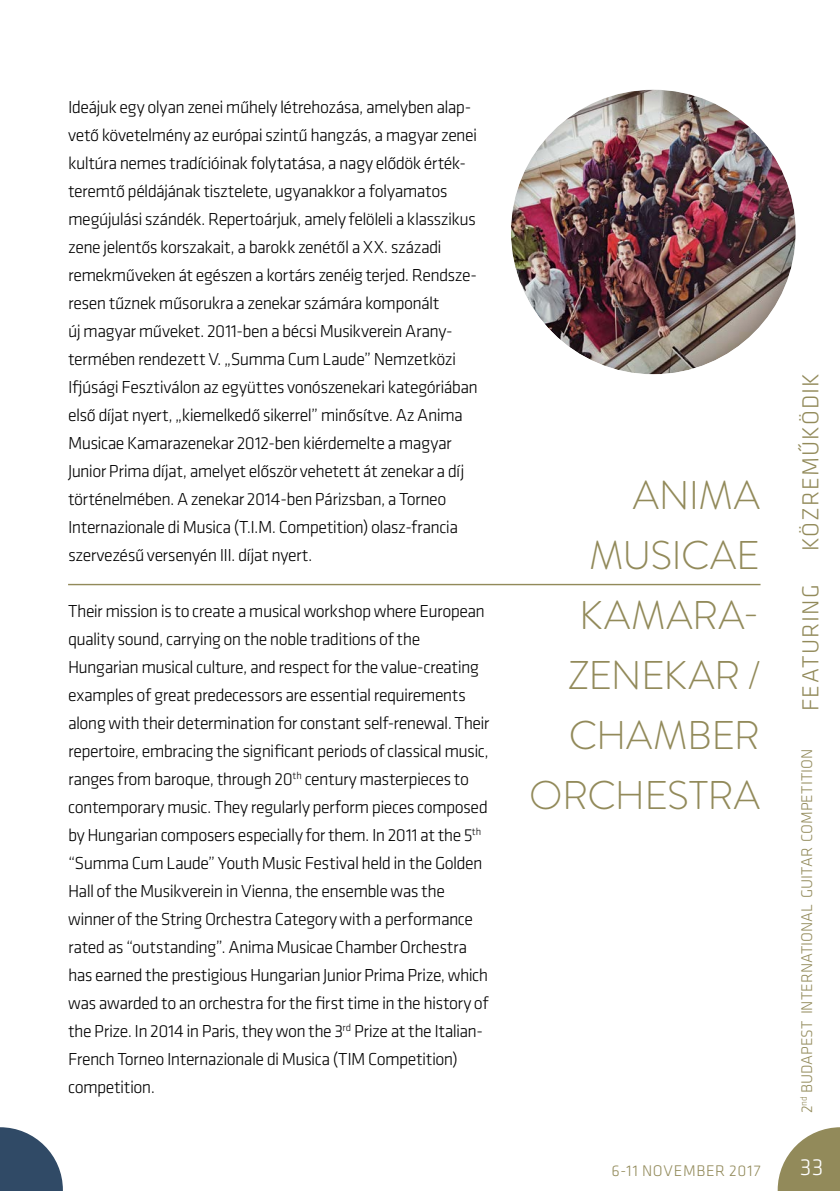
<style>
.page{position:relative;width:840px;height:1191px;background:#fff}
.page>*{position:absolute;margin:0;border:0;box-sizing:border-box;transform-origin:0 0}
.t1{font:300 40px/60px "Brandon Grotesque";letter-spacing:-.01em;color:#928a5a;text-align:right}
.t2{font:300 24px "Klavika";letter-spacing:.04em;color:#928a5a}
.t3{font:300 24px "Klavika";color:#fff}
.t4{font:300 18px/28px "Klavika";letter-spacing:-.03em;color:#000}
.t5{font:300 16px "Klavika";letter-spacing:.01em;color:#928a5a}
.t6{font:300 16px "Klavika";letter-spacing:.045em;color:#928a5a}
</style>
<div class="page">
<div style="left:509px;top:87px;width:289px;height:288px;background:#000;opacity:.25"></div>
<hr style="left:68px;top:584px;width:692px;height:1px;background:#928a5a">
<svg style="left:777px;top:1127px;width:62px;height:64px"></svg>
<svg style="left:0;top:1127px;width:63px;height:64px"></svg>
<p class="t4" style="left:68px;top:93px;width:411px">Ideájuk egy olyan zenei műhely létrehozása, amelyben alap&shy;vető követelmény az európai szintű hangzás, a magyar zenei kultúra nemes tradícióinak folytatása, a nagy elődök érték&shy;teremtő példájának tisztelete, ugyanakkor a folyamatos megújulási szándék. Repertoárjuk, amely felöleli a klasszikus zene jelentős korszakait, a barokk zenétől a XX. századi remekműveken át egészen a kortárs zenéig terjed. Rendsze&shy;resen tűznek műsorukra a zenekar számára komponált<br>új magyar műveket. 2011-ben a bécsi Musikverein Arany&shy;termében rendezett V. „Summa Cum Laude” Nemzetközi Ifjúsági Fesztiválon az együttes vonószenekari kategóriában első díjat nyert, „kiemelkedő sikerrel” minősítve. Az Anima Musicae Kamarazenekar 2012-ben kiérdemelte a magyar Junior Prima díjat, amelyet először vehetett át zenekar a díj történelmében. A zenekar 2014-ben Párizsban, a Torneo Internazionale di Musica (T.I.M. Competition) olasz-francia szervezésű versenyén III. díjat nyert.</p>
<p class="t4" style="left:68px;top:597px;width:422px">Their mission is to create a musical workshop where European quality sound, carrying on the noble traditions of the Hungarian musical culture, and respect for the value-creating examples of great predecessors are essential requirements along with their determination for constant self-renewal. Their repertoire, embracing the significant periods of classical music, ranges from baroque, through 20<sup>th</sup> century masterpieces to contemporary music. They regularly perform pieces composed by Hungarian composers especially for them. In 2011 at the 5<sup>th </sup>“Summa Cum Laude” Youth Music Festival held in the Golden Hall of the Musikverein in Vienna, the ensemble was the winner of the String Orchestra Category with a performance rated as “outstanding”. Anima Musicae Chamber Orchestra has earned the prestigious Hungarian Junior Prima Prize, which was awarded to an orchestra for the first time in the history of the Prize. In 2014 in Paris, they won the 3<sup>rd</sup> Prize at the Italian-French Torneo Internazionale di Musica (TIM Competition) competition.</p>
<h1 class="t1" style="left:632px;top:465px;width:129px">ANIMA</h1>
<h1 class="t1" style="left:588px;top:525px;width:25px">MUSIC</h1>
<h1 class="t1" style="left:529px;top:525px;width:233px">AE<br>KAMARA-<br>ZENEKAR /<br>CHAMBER<br>ORCH ESTRA</h1>
<p class="t6" style="left:611px;top:1161px;width:150px">6-11 November 2017</p>
<h2 class="t2" style="left:797px;top:551px;width:176px;rotate:-90deg">Közreműködik</h2>
<h2 class="t2" style="left:797px;top:711px;width:124px;rotate:-90deg">Featuring</h2>
<p class="t5" style="left:797px;top:1113px;width:363px;rotate:-90deg">2<sup>nd</sup> Budapest International Guitar Competition</p>
<h2 class="t3" style="left:799px;top:1153px;width:25px">33</h2>
</div>
